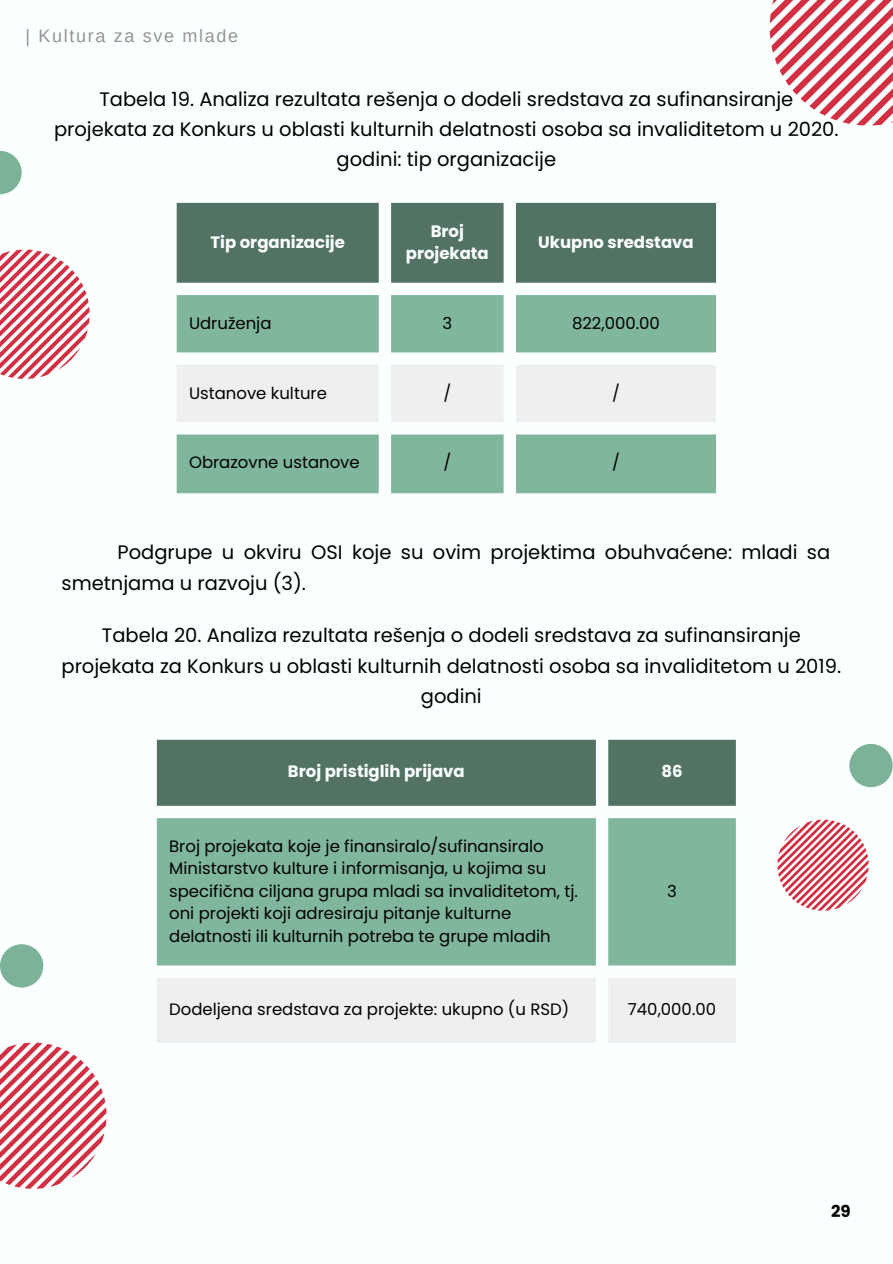
<style>
.page{position:relative;width:893px;height:1264px;background:#fff}
.page>*{position:absolute;margin:0;border:0;box-sizing:border-box;transform-origin:0 0}
.t1{font:19.5px/30.3px "Poppins";color:#000;text-align:center}
.t2{font:18px "Arimo";letter-spacing:.09em;color:#969494}
.t3{font:16.5px "Poppins";color:#000}
.t4{font:700 16.5px/22.5px "Poppins";color:#fbffff;text-align:center}
.t5{font:700 16.5px "Poppins";color:#000}
</style>
<div class="page">
<div style="left:0;top:0;width:892px;height:1262px;background:#fbffff"></div>
<div style="left:177px;top:203px;width:539px;height:80px;background:#527263"></div>
<svg style="left:177px;top:295px;width:539px;height:198px;fill:#7fb69c"></svg>
<div style="left:177px;top:365px;width:539px;height:57px;background:#efefef"></div>
<div style="left:157px;top:739px;width:578px;height:66px;background:#527263"></div>
<div style="left:157px;top:818px;width:578px;height:147px;background:#7fb69c"></div>
<div style="left:157px;top:978px;width:578px;height:64px;background:#efefef"></div>
<svg style="left:769px;top:0;width:123px;height:125px"></svg>
<svg style="left:0;top:249px;width:90px;height:130px"></svg>
<svg style="left:777px;top:819px;width:91px;height:91px"></svg>
<svg style="left:0;top:1042px;width:106px;height:146px"></svg>
<div style="left:0;top:944px;width:43px;height:43px;background:#7cb298;border-radius:50%"></div>
<div style="left:849px;top:744px;width:43px;height:43px;background:#7cb298;border-radius:50%"></div>
<svg style="left:0;top:151px;width:22px;height:43px"></svg>
<p class="t2" style="left:26px;top:26px;width:214px">| Kultura za sve mlade</p>
<p class="t1" style="left:54px;top:84px;width:786px">Tabela 19. Analiza rezultata rešenja o dodeli sredstava za sufinansiranje projekata za Konkurs u oblasti kulturnih delatnosti osoba sa invaliditetom u 2020. godini: tip organizacije</p>
<p class="t4" style="left:210px;top:231px;width:136px">Tip organizacije</p>
<p class="t4" style="left:406px;top:219px;width:84px">Broj projekata</p>
<p class="t4" style="left:538px;top:231px;width:157px">Ukupno sredstava</p>
<p class="t3" style="left:189px;top:311px;width:84px">Udruženja</p>
<p class="t3" style="left:442px;top:311px;width:11px">3</p>
<p class="t3" style="left:572px;top:311px;width:89px">822,000.00</p>
<p class="t3" style="left:189px;top:381px;width:139px">Ustanove kulture</p>
<p class="t3" style="left:443px;top:381px;width:9px">/</p>
<p class="t3" style="left:612px;top:381px;width:9px">/</p>
<p class="t3" style="left:189px;top:451px;width:172px">Obrazovne ustanove</p>
<p class="t3" style="left:443px;top:451px;width:9px">/</p>
<p class="t3" style="left:612px;top:451px;width:9px">/</p>
<p class="t1" style="left:61px;top:537px;width:770px;text-align:left;text-indent:56px">Podgrupe u okviru OSI koje su ovim projektima obuhvaćene: mladi sa smetnjama u razvoju (3).</p>
<p class="t1" style="left:61px;top:620px;width:781px">Tabela 20. Analiza rezultata rešenja o dodeli sredstava za sufinansiranje projekata za Konkurs u oblasti kulturnih delatnosti osoba sa invaliditetom u 2019. godini</p>
<p class="t4" style="left:288px;top:759px;width:178px">Broj pristiglih prijava</p>
<p class="t4" style="left:661px;top:759px;width:23px">86</p>
<p class="t3" style="left:169px;top:834px;width:376px">Broj projekata koje je finansiralo/sufinansiralo</p>
<p class="t3" style="left:169px;top:857px;width:378px">Ministarstvo kulture i informisanja, u kojima su</p>
<p class="t3" style="left:169px;top:879px;width:410px">specifična ciljana grupa mladi sa invaliditetom, tj.</p>
<p class="t3" style="left:169px;top:902px;width:343px">oni projekti koji adresiraju pitanje kulturne</p>
<p class="t3" style="left:169px;top:924px;width:383px">delatnosti ili kulturnih potreba te grupe mladih</p>
<p class="t3" style="left:667px;top:879px;width:11px">3</p>
<p class="t3" style="left:169px;top:997px;width:401px">Dodeljena sredstava za projekte: ukupno (u RSD)</p>
<p class="t3" style="left:628px;top:997px;width:90px">740,000.00</p>
<p class="t5" style="left:831px;top:1200px;width:21px">29</p>
</div>
